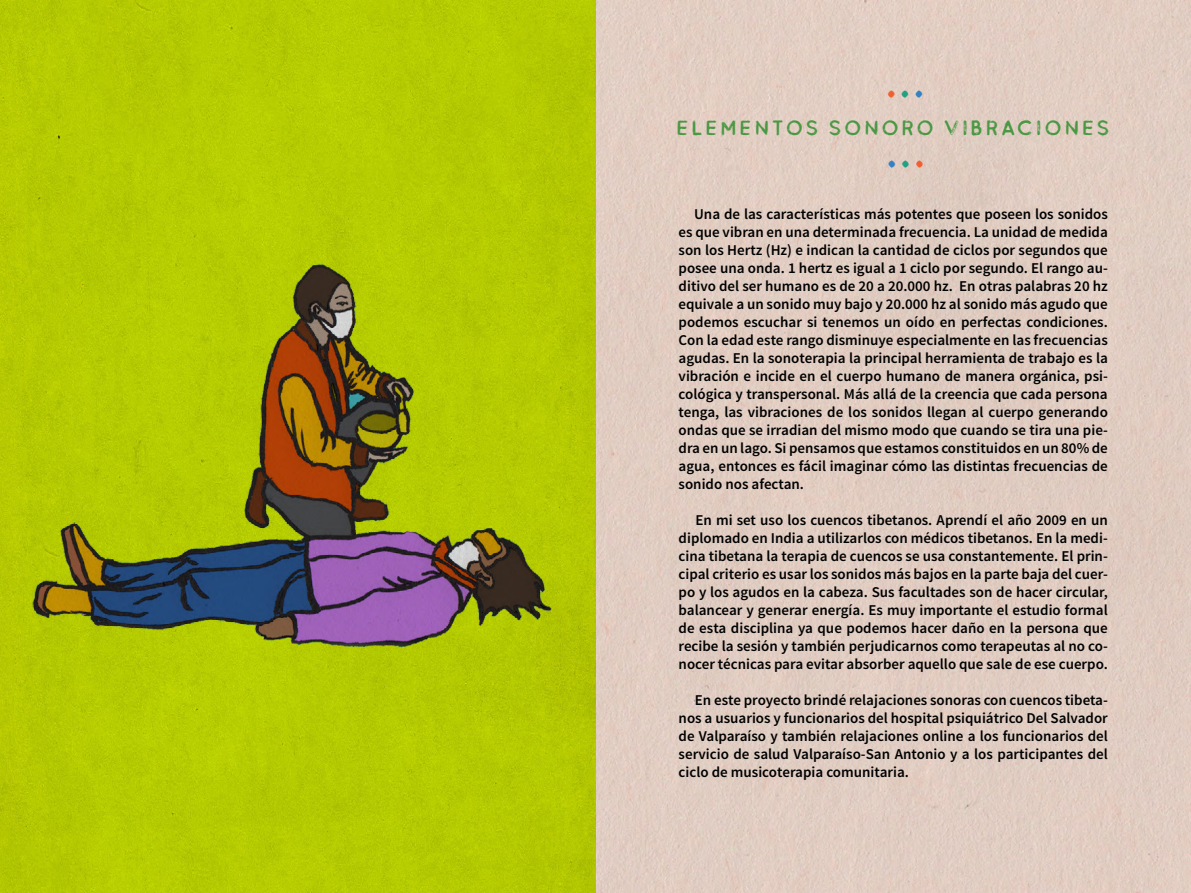
<style>
.page{position:relative;width:1191px;height:893px;background:#fff}
.page>*{position:absolute;margin:0;border:0;box-sizing:border-box;transform-origin:0 0}
.t1{font:36px "Trattatello";color:#3382c4}
.t2{font:21px "Buckwheat TC Sans Painted";letter-spacing:.1em;color:#4a9844}
.t3{font:600 15px/18px "Source Sans Pro";color:#000101;text-align:justify}
.s1{color:#22a082}
.s2{color:#f15f31}
</style>
<div class="page">
<div style="left:595px;top:0;width:596px;height:893px;background:#e1cdc2"></div>
<img style="left:0;top:0;width:595px;height:893px">
<img style="left:14px;top:232px;width:567px;height:585px">
<svg style="left:888px;top:91px;width:34px;height:7px"></svg>
<h2 class="t2" style="left:676px;top:114px;width:435px">ELEMENTOS SONORO VIBRACIONES</h2>
<h1 class="t1" style="left:886px;top:139px;width:40px">·<span class="s1">·</span><span class="s2">·</span></h1>
<p class="t3" style="left:678px;top:206px;width:431px;text-indent:16px">Una de las características más potentes que poseen los sonidos es que vibran en una determinada frecuencia. La unidad de medida son los Hertz (Hz) e indican la cantidad de ciclos por segundos que posee una onda. 1 hertz es igual a 1 ciclo por segundo. El rango au&shy;ditivo del ser humano es de 20 a 20.000 hz. En otras palabras 20 hz equivale a un sonido muy bajo y 20.000 hz al sonido más agudo que podemos escuchar si tenemos un oído en perfectas condiciones.<br>Con la edad este rango disminuye especialmente en las frecuencias agudas. En la sonoterapia la principal herramienta de trabajo es la vibración e incide en el cuerpo humano de manera orgánica, psi&shy;cológica y transpersonal. Más allá de la creencia que cada persona tenga, las vibraciones de los sonidos llegan al cuerpo generando ondas que se irradian del mismo modo que cuando se tira una pie&shy;dra en un lago. Si pensamos que estamos constituidos en un 80% de agua, entonces es fácil imaginar cómo las distintas frecuencias de sonido nos afectan.</p>
<p class="t3" style="left:678px;top:512px;width:431px;text-indent:17px">En mi set uso los cuencos tibetanos. Aprendí el año 2009 en un diplomado en India a utilizarlos con médicos tibetanos. En la medi&shy;cina tibetana la terapia de cuencos se usa constantemente. El prin&shy;cipal criterio es usar los sonidos más bajos en la parte baja del cuer&shy;po y los agudos en la cabeza. Sus facultades son de hacer circular, balancear y generar energía. Es muy importante el estudio formal de esta disciplina ya que podemos hacer daño en la persona que recibe la sesión y también perjudicarnos como terapeutas al no co&shy;nocer técnicas para evitar absorber aquello que sale de ese cuerpo.</p>
<p class="t3" style="left:678px;top:692px;width:431px;text-indent:16px">En este proyecto brindé relajaciones sonoras con cuencos tibeta&shy;nos a usuarios y funcionarios del hospital psiquiátrico Del Salvador de Valparaíso y también relajaciones online a los funcionarios del servicio de salud Valparaíso-San Antonio y a los participantes del ciclo de musicoterapia comunitaria.</p>
</div>
